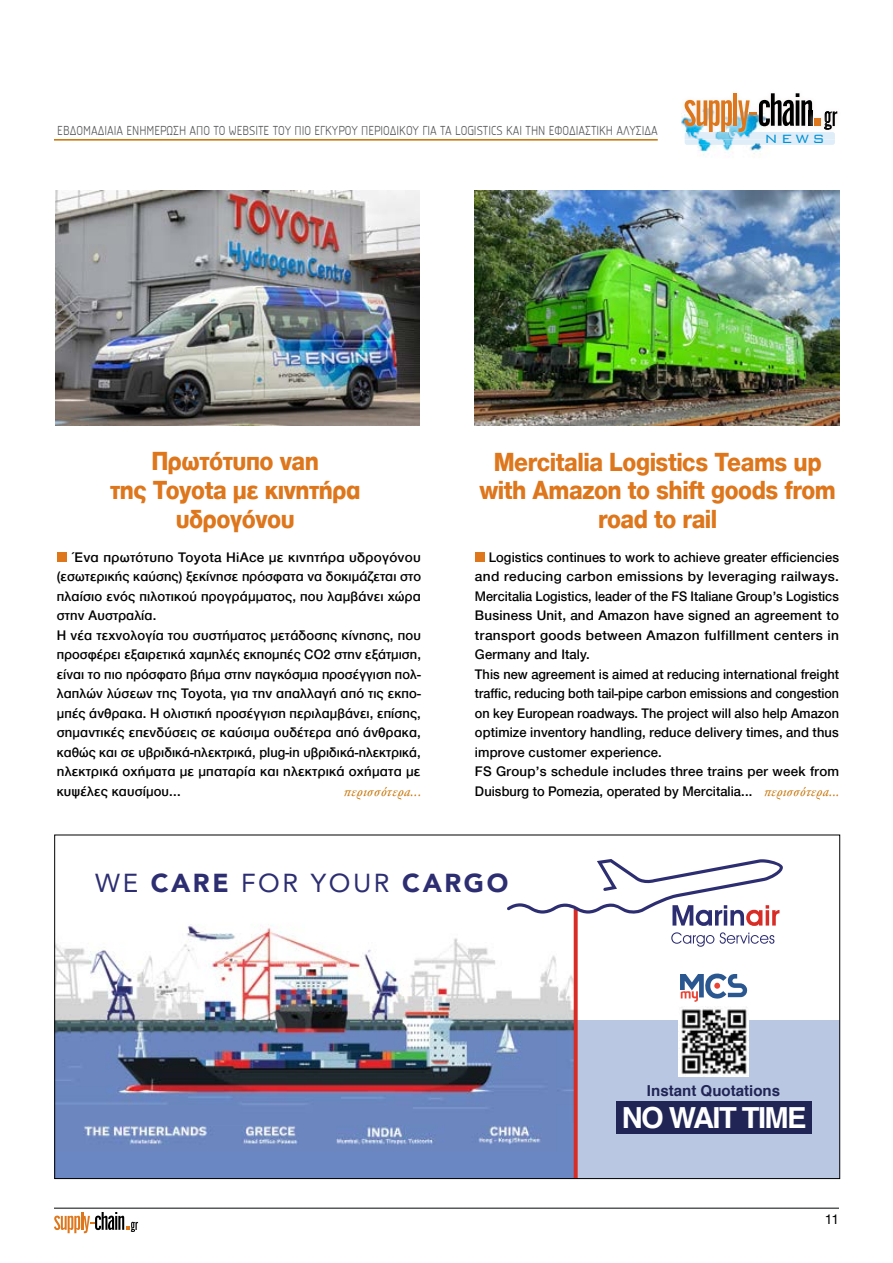
<style>
.page{position:relative;width:893px;height:1263px;background:#fff}
.page>*{position:absolute;margin:0;border:0;box-sizing:border-box;transform-origin:0 0}
.t1{font:700 29.1px "Helvetica";letter-spacing:-.055em;color:#fff}
.t2{font:800 27px/28.5px "CF Helvetica";letter-spacing:-.02em;color:#de761c;text-align:center;scale:.9 1}
.t3{font:25.95px "Avenir";letter-spacing:.1em;color:#2d2e72}
.t4{font:300 16.05px "Bank Gothic";color:#0092d4}
.t5{font:700 15.15px "Helvetica";color:#202555}
.t6{font:500 14.25px/19.5px "CF Helvetica";letter-spacing:.01em;color:#000}
.t7{font:italic 14.25px "CF Garamond";letter-spacing:.02em;color:#c67100}
.t8{font:14.25px "CF Helvetica";color:#000}
.t9{font:300 13.5px "PF Isotext";color:#58595b}
.s1{font-family:"CF Garamond";font-weight:400;font-style:italic;color:#c67100}
.s2{font-weight:900}
</style>
<div class="page">
<svg style="left:54px;top:1212px;width:84px;height:21px"></svg>
<hr style="left:54px;top:1207px;width:785px;height:2px;background:#58595b">
<hr style="left:54px;top:139px;width:604px;height:2px;background:#c67100">
<img style="left:681px;top:113px;width:82px;height:44px">
<svg style="left:788px;top:140px;width:47px;height:5px"></svg>
<img style="left:685px;top:140px;width:103px;height:5px">
<img style="left:683px;top:99px;width:155px;height:14px">
<img style="left:685px;top:132px;width:150px;height:8px">
<svg style="left:684px;top:100px;width:48px;height:32px"></svg>
<hr style="left:733px;top:93px;width:4px;height:33px;background:#de761c">
<svg style="left:738px;top:93px;width:99px;height:40px"></svg>
<img style="left:824px;top:111px;width:5px;height:19px">
<img style="left:808px;top:110px;width:4px;height:16px">
<div style="left:814px;top:118px;width:7px;height:7px;background:#de761c"></div>
<div style="left:577px;top:1020px;width:263px;height:158px;background:#bac7e3"></div>
<img style="left:57px;top:924px;width:517px;height:228px">
<img style="left:83px;top:1125px;width:215px;height:19px">
<img style="left:335px;top:1125px;width:206px;height:19px">
<img style="left:679px;top:1007px;width:70px;height:70px">
<svg style="left:680px;top:973px;width:68px;height:29px"></svg>
<div style="left:616px;top:1101px;width:195px;height:33px;background:#202555"></div>
<div style="left:55px;top:1152px;width:521px;height:26px;background:#6a86c3"></div>
<svg style="left:574px;top:926px;width:4px;height:250px"></svg>
<svg style="left:507px;top:859px;width:276px;height:67px"></svg>
<svg style="left:671px;top:932px;width:103px;height:15px"></svg>
<div style="left:57px;top:552px;width:10px;height:10px;background:#de761c"></div>
<div style="left:475px;top:552px;width:10px;height:10px;background:#de761c"></div>
<img style="left:55px;top:190px;width:365px;height:235px">
<img style="left:475px;top:190px;width:364px;height:235px">
<p class="t9" style="left:57px;top:124px;width:602px">ΕΒΔΟΜΑΔΙΑΙΑ ΕΝΗΜΕΡΩΣΗ ΑΠΟ ΤΟ WEBSITE ΤΟΥ ΠΙΟ ΕΓΚΥΡΟΥ ΠΕΡΙΟΔΙΚΟΥ ΓΙΑ ΤΑ LOGISTICS ΚΑΙ ΤΗΝ ΕΦΟΔΙΑΣΤΙΚΗ ΑΛΥΣΙΔΑ</p>
<p class="t4" style="left:764px;top:126px;width:62px">NEWS</p>
<h2 class="t2" style="left:110px;top:447px;width:280px">Πρωτότυπο van<br>της Toyota με κινητήρα υδρογόνου</h2>
<h2 class="t2" style="left:479px;top:447px;width:398px">Mercitalia Logistics Teams up with Amazon to shift goods from road to rail</h2>
<p class="t6" style="left:57px;top:547px;width:366px;text-indent:18px">Ένα πρωτότυπο Toyota HiAce με κινητήρα υδρογόνου (εσωτερικής καύσης) ξεκίνησε πρόσφατα να δοκιμάζεται στο πλαίσιο ενός πιλοτικού προγράμματος, που λαμβάνει χώρα στην Αυστραλία.<br>Η νέα τεχνολογία του συστήματος μετάδοσης κίνησης, που προσφέρει εξαιρετικά χαμηλές εκπομπές CO2 στην εξάτμιση, είναι το πιο πρόσφατο βήμα στην παγκόσμια προσέγγιση πολ&shy;λαπλών λύσεων της Toyota, για την απαλλαγή από τις εκπο&shy;μπές άνθρακα. Η ολιστική προσέγγιση περιλαμβάνει, επίσης, σημαντικές επενδύσεις σε καύσιμα ουδέτερα από άνθρακα, καθώς και σε υβριδικά-ηλεκτρικά, plug-in υβριδικά-ηλεκτρικά, ηλεκτρικά οχήματα με μπαταρία και ηλεκτρικά οχήματα με κυψέλες καυσίμου...</p>
<p class="t6" style="left:475px;top:547px;width:366px;text-indent:14px">Logistics continues to work to achieve greater efficiencies and reducing carbon emissions by leveraging railways.<br>Mercitalia Logistics, leader of the FS Italiane Group’s Logistics Business Unit, and Amazon have signed an agreement to transport goods between Amazon fulfillment centers in Germany and Italy.<br>This new agreement is aimed at reducing international freight traffic, reducing both tail-pipe carbon emissions and congestion on key European roadways. The project will also help Amazon optimize inventory handling, reduce delivery times, and thus improve customer experience.<br>FS Group’s schedule includes three trains per week from Duisburg to Pomezia, operated by Mercitalia... <span class="s1">περισσότερα...</span></p>
<p class="t7" style="left:343px;top:784px;width:79px">περισσότερα...</p>
<h3 class="t3" style="left:95px;top:863px;width:415px">WE <span class="s2">CARE</span> FOR YOUR <span class="s2">CARGO</span></h3>
<p class="t5" style="left:647px;top:1078px;width:135px">Instant Quotations</p>
<h1 class="t1" style="left:622px;top:1095px;width:186px">NO WAIT TIME</h1>
<p class="t8" style="left:825px;top:1212px;width:15px">11</p>
</div>
